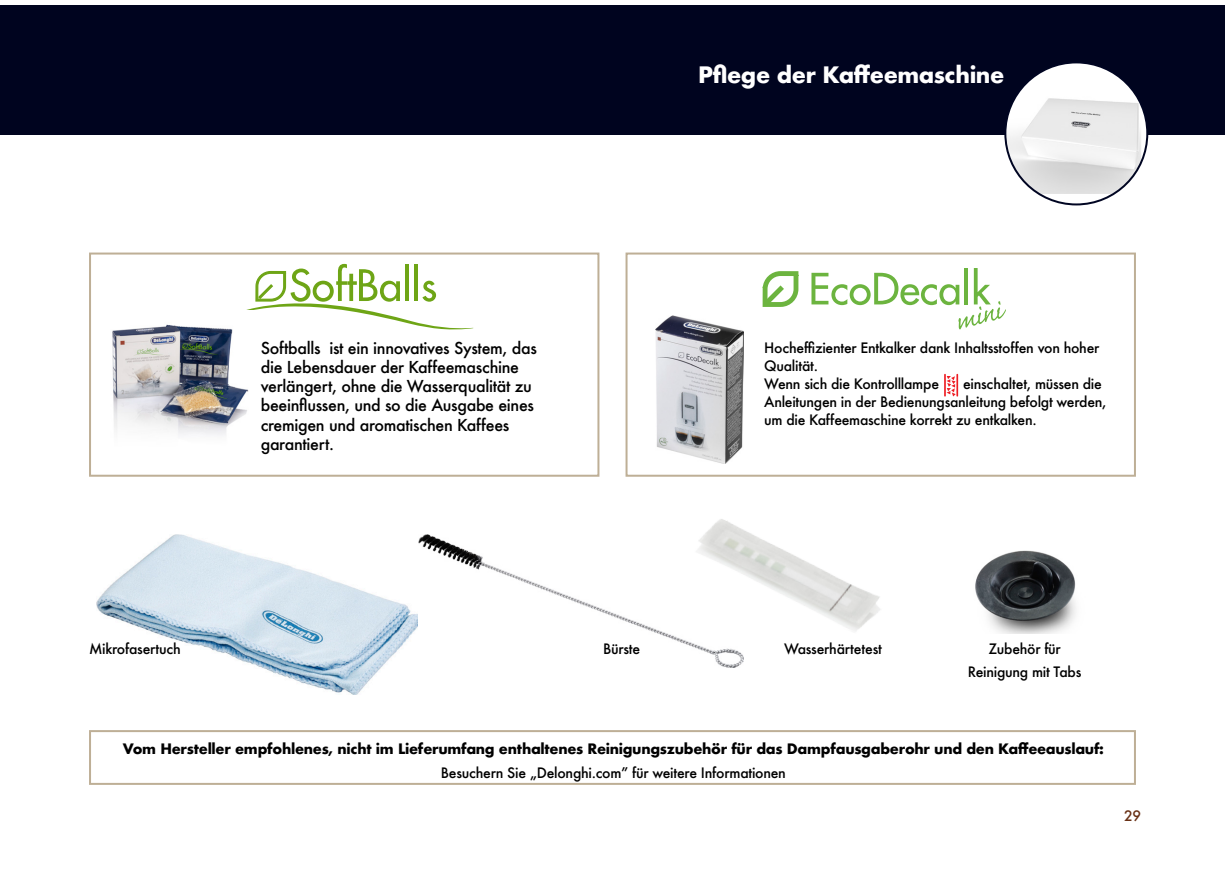
<style>
.page{position:relative;width:1225px;height:874px;background:#fff}
.page>*{position:absolute;margin:0;border:0;box-sizing:border-box;transform-origin:0 0}
.BARISTA_2A{font:700 22px "Futura";letter-spacing:-.02em;color:#fff}
.BARISTA_2A-2{font:500 16px/19.2px "Futura";letter-spacing:-.02em;color:#000}
.BARISTA_2A-3{font:500 14px/18px "Futura";letter-spacing:-.02em;color:#000}
.BARISTA_2A-4{font:700 14px "Futura";letter-spacing:-.02em;color:#000}
.t1{font:500 14px "Futura";color:#683015}
</style>
<div class="page">
<div style="left:0;top:6px;width:1225px;height:129px;background:#00041f"></div>
<div style="left:1005px;top:62px;width:142px;height:142px;background:#fff;border-radius:50%"></div>
<img style="left:1006px;top:89px;width:135px;height:105px">
<svg style="left:246px;top:264px;width:227px;height:65px"></svg>
<svg style="left:944px;top:374px;width:11px;height:22px"></svg>
<hr style="left:956px;top:373px;width:2px;height:23px;background:#ee1d23">
<svg style="left:762px;top:271px;width:37px;height:36px"></svg>
<svg style="left:811px;top:268px;width:195px;height:61px"></svg>
<img style="left:112px;top:310px;width:154px;height:125px">
<div style="left:89px;top:252px;width:510px;height:224px;border:2px solid #beaf96"></div>
<div style="left:625px;top:252px;width:511px;height:224px;border:2px solid #beaf96"></div>
<img style="left:655px;top:315px;width:88px;height:148px">
<img style="left:96px;top:534px;width:322px;height:160px">
<img style="left:418px;top:534px;width:325px;height:133px">
<img style="left:975px;top:550px;width:101px;height:83px">
<img style="left:687px;top:519px;width:193px;height:119px">
<div style="left:89px;top:729px;width:1047px;height:55px;border:2px solid #beaf96"></div>
<p class="BARISTA_2A" style="left:698px;top:58px;width:307px">Pflege der Kaffeemaschine</p>
<p class="BARISTA_2A-2" style="left:261px;top:338px;width:278px">Softballs ist ein innovatives System, das die Lebensdauer der Kaffeemaschine verlängert, ohne die Wasserqualität zu beeinflussen, und so die Ausgabe eines cremigen und aromatischen Kaffees garantiert.</p>
<p class="BARISTA_2A-3" style="left:764px;top:339px;width:337px">Hocheffizienter Entkalker dank Inhaltsstoffen von hoher<br>Qualität.</p>
<p class="BARISTA_2A-3" style="left:764px;top:375px;width:176px">Wenn sich die Kontrolllampe</p>
<p class="BARISTA_2A-3" style="left:764px;top:375px;width:344px;text-indent:199px">einschaltet, müssen die<br>Anleitungen in der Bedienungsanleitung befolgt werden, um die Kaffeemaschine korrekt zu entkalken.</p>
<p class="BARISTA_2A-3" style="left:89px;top:639px;width:93px">Mikrofasertuch</p>
<p class="BARISTA_2A-3" style="left:603px;top:639px;width:39px">Bürste</p>
<p class="BARISTA_2A-3" style="left:784px;top:639px;width:99px">Wasserhärtetest</p>
<p class="BARISTA_2A-3" style="left:988px;top:639px;width:74px">Zubehör für</p>
<p class="BARISTA_2A-3" style="left:967px;top:662px;width:115px">Reinigung mit Tabs</p>
<p class="BARISTA_2A-4" style="left:123px;top:738px;width:982px">Vom Hersteller empfohlenes, nicht im Lieferumfang enthaltenes Reinigungszubehör für das Dampfausgaberohr und den Kaffeeauslauf:</p>
<p class="BARISTA_2A-3" style="left:441px;top:762px;width:346px">Besuchern Sie „Delonghi.com” für weitere Informationen</p>
<p class="t1" style="left:1124px;top:805px;width:18px">29</p>
</div>
